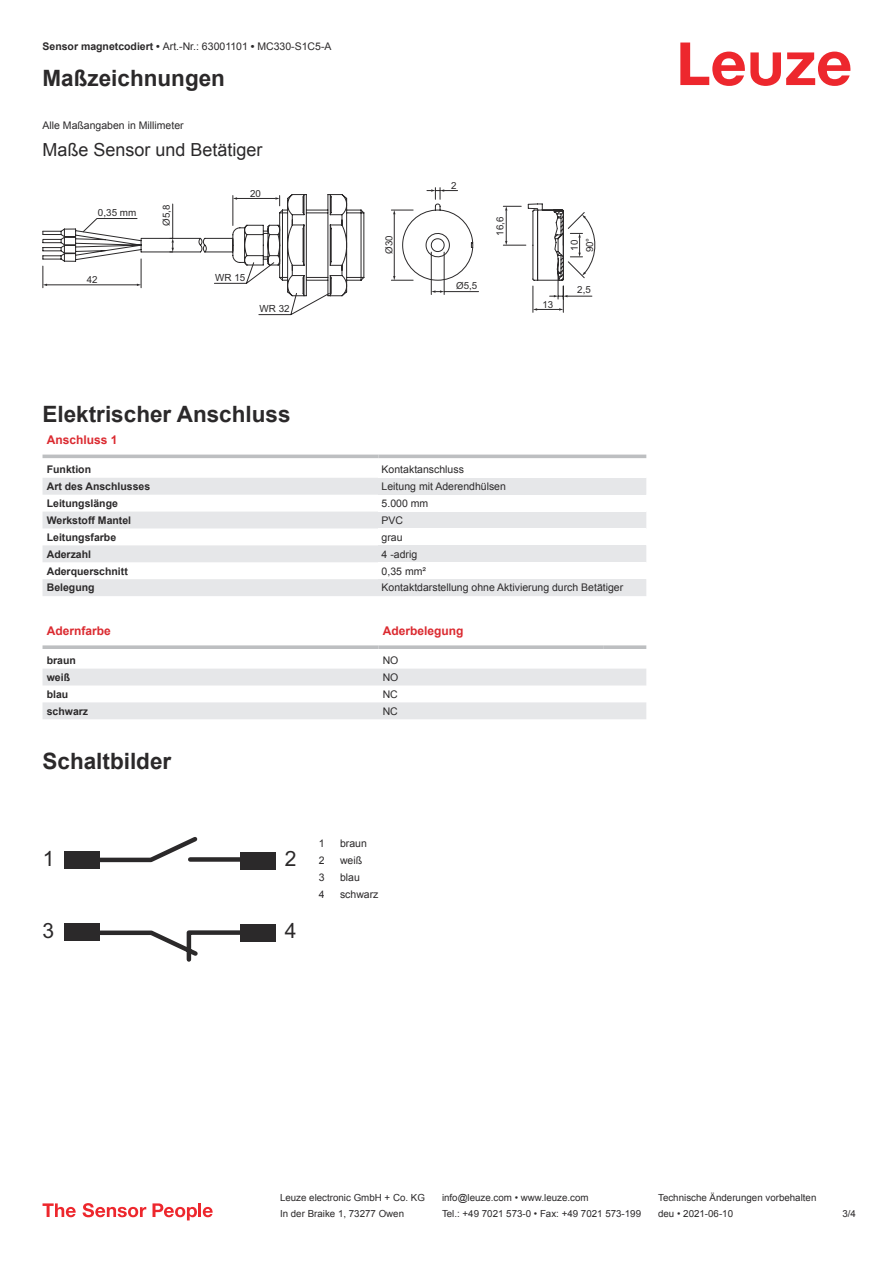
<style>
.page{position:relative;width:893px;height:1263px;background:#fff}
.page>*{position:absolute;margin:0;border:0;box-sizing:border-box;transform-origin:0 0}
.t1{font:700 22.5px "Arial";color:#2b292a}
.t2{font:21px "Arial";color:#2b292a}
.t3{font:18px "Arial";color:#2b292a}
.t4{font:700 12px "Arial";color:#db2a30}
.t5{font:10.5px "Arial";color:#2b292a}
.t6{font:700 10.5px "Arial";color:#2b292a}
.t7{font:9.9px "Arial";color:#2b292a}
.t8{font:9.75px/15.3px "Arial";color:#2b292a}
.s1{font-weight:700}
</style>
<div class="page">
<svg style="left:680px;top:43px;width:170px;height:43px"></svg>
<svg style="left:43px;top:454px;width:603px;height:1px"></svg>
<svg style="left:43px;top:478px;width:335px;height:118px;fill:#e6e7e9"></svg>
<hr style="left:43px;top:455px;width:335px;height:3px;background:#bdbfc1">
<hr style="left:378px;top:455px;width:268px;height:3px;background:#bdbfc1">
<div style="left:378px;top:478px;width:268px;height:17px;background:#e6e7e9"></div>
<div style="left:378px;top:512px;width:268px;height:16px;background:#e6e7e9"></div>
<div style="left:378px;top:545px;width:268px;height:17px;background:#e6e7e9"></div>
<div style="left:378px;top:579px;width:268px;height:17px;background:#e6e7e9"></div>
<svg style="left:43px;top:669px;width:603px;height:50px"></svg>
<svg style="left:43px;top:645px;width:335px;height:4px"></svg>
<svg style="left:378px;top:645px;width:226px;height:4px"></svg>
<svg style="left:604px;top:645px;width:42px;height:4px"></svg>
<svg style="left:43px;top:1203px;width:33px;height:14px"></svg>
<svg style="left:83px;top:1203px;width:63px;height:14px"></svg>
<svg style="left:153px;top:1203px;width:44px;height:17px"></svg>
<hr style="left:198px;top:1203px;width:3px;height:14px;background:#ed272d">
<svg style="left:203px;top:1207px;width:10px;height:10px"></svg>
<svg style="left:43px;top:187px;width:553px;height:128px"></svg>
<svg style="left:233px;top:197px;width:4px;height:3px"></svg>
<svg style="left:275px;top:197px;width:5px;height:3px"></svg>
<svg style="left:172px;top:238px;width:2px;height:14px"></svg>
<svg style="left:431px;top:189px;width:13px;height:3px"></svg>
<svg style="left:554px;top:295px;width:13px;height:2px"></svg>
<svg style="left:582px;top:215px;width:4px;height:3px"></svg>
<svg style="left:582px;top:272px;width:4px;height:4px"></svg>
<svg style="left:559px;top:308px;width:4px;height:3px"></svg>
<svg style="left:533px;top:308px;width:4px;height:3px"></svg>
<svg style="left:578px;top:233px;width:3px;height:5px"></svg>
<svg style="left:578px;top:253px;width:3px;height:4px"></svg>
<svg style="left:431px;top:290px;width:13px;height:3px"></svg>
<div style="left:64px;top:851px;width:36px;height:18px;background:#2b292a"></div>
<div style="left:64px;top:924px;width:36px;height:17px;background:#2b292a"></div>
<svg style="left:95px;top:837px;width:151px;height:125px"></svg>
<div style="left:240px;top:852px;width:35px;height:17px;background:#2b292a"></div>
<div style="left:240px;top:924px;width:36px;height:18px;background:#2b292a"></div>
<p class="t5" style="left:43px;top:43px;width:290px"><span class="s1">Sensor magnetcodiert •</span> Art.-Nr.: 63001101 <span class="s1">•</span> MC330-S1C5-A</p>
<h1 class="t1" style="left:43px;top:70px;width:184px">Maßzeichnungen</h1>
<p class="t5" style="left:43px;top:121px;width:143px">Alle Maßangaben in Millimeter</p>
<h3 class="t3" style="left:43px;top:142px;width:222px">Maße Sensor und Betätiger</h3>
<p class="t7" style="left:98px;top:209px;width:40px">0,35 mm</p>
<p class="t8" style="left:87px;top:273px;width:12px">42</p>
<p class="t8" style="left:159px;top:226px;width:23px;rotate:-90deg">Ø5,8</p>
<p class="t8" style="left:250px;top:186px;width:12px">20</p>
<p class="t7" style="left:215px;top:274px;width:32px">WR 15</p>
<p class="t7" style="left:260px;top:305px;width:32px">WR 32</p>
<p class="t8" style="left:382px;top:254px;width:20px;rotate:-90deg">Ø30</p>
<p class="t8" style="left:451px;top:178px;width:7px">2</p>
<p class="t8" style="left:456px;top:278px;width:23px">Ø5,5</p>
<p class="t8" style="left:493px;top:236px;width:20px;rotate:-90deg">16,6</p>
<p class="t8" style="left:542px;top:297px;width:12px">13</p>
<p class="t8" style="left:567px;top:252px;width:16px;rotate:-90deg">10<br>90°</p>
<p class="t8" style="left:577px;top:283px;width:15px">2,5</p>
<h1 class="t1" style="left:43px;top:405px;width:250px">Elektrischer Anschluss</h1>
<p class="t4" style="left:47px;top:435px;width:72px">Anschluss 1</p>
<p class="t6" style="left:47px;top:465px;width:46px">Funktion</p>
<p class="t5" style="left:382px;top:465px;width:84px">Kontaktanschluss</p>
<p class="t6" style="left:47px;top:482px;width:105px">Art des Anschlusses</p>
<p class="t5" style="left:382px;top:482px;width:126px">Leitung mit Aderendhülsen</p>
<p class="t6" style="left:47px;top:499px;width:73px">Leitungslänge</p>
<p class="t5" style="left:382px;top:499px;width:48px">5.000 mm</p>
<p class="t6" style="left:47px;top:516px;width:86px">Werkstoff Mantel</p>
<p class="t5" style="left:382px;top:516px;width:23px">PVC</p>
<p class="t6" style="left:47px;top:533px;width:71px">Leitungsfarbe</p>
<p class="t5" style="left:382px;top:533px;width:23px">grau</p>
<p class="t6" style="left:47px;top:550px;width:46px">Aderzahl</p>
<p class="t5" style="left:382px;top:550px;width:37px">4 -adrig</p>
<p class="t6" style="left:47px;top:567px;width:83px">Aderquerschnitt</p>
<p class="t5" style="left:382px;top:567px;width:46px">0,35 mm²</p>
<p class="t6" style="left:47px;top:584px;width:49px">Belegung</p>
<p class="t5" style="left:382px;top:584px;width:243px">Kontaktdarstellung ohne Aktivierung durch Betätiger</p>
<p class="t4" style="left:47px;top:626px;width:66px">Adernfarbe</p>
<p class="t4" style="left:383px;top:626px;width:82px">Aderbelegung</p>
<p class="t6" style="left:47px;top:656px;width:31px">braun</p>
<p class="t5" style="left:383px;top:656px;width:17px">NO</p>
<p class="t6" style="left:47px;top:673px;width:25px">weiß</p>
<p class="t5" style="left:383px;top:673px;width:17px">NO</p>
<p class="t6" style="left:47px;top:690px;width:23px">blau</p>
<p class="t5" style="left:383px;top:690px;width:17px">NC</p>
<p class="t6" style="left:47px;top:707px;width:43px">schwarz</p>
<p class="t5" style="left:383px;top:707px;width:17px">NC</p>
<h1 class="t1" style="left:43px;top:753px;width:130px">Schaltbilder</h1>
<h2 class="t2" style="left:43px;top:850px;width:13px">1</h2>
<h2 class="t2" style="left:43px;top:922px;width:13px">3</h2>
<h2 class="t2" style="left:285px;top:850px;width:13px">2</h2>
<h2 class="t2" style="left:285px;top:922px;width:13px">4</h2>
<p class="t5" style="left:319px;top:839px;width:7px">1</p>
<p class="t5" style="left:340px;top:839px;width:28px">braun</p>
<p class="t5" style="left:319px;top:856px;width:7px">2</p>
<p class="t5" style="left:340px;top:856px;width:24px">weiß</p>
<p class="t5" style="left:319px;top:873px;width:7px">3</p>
<p class="t5" style="left:340px;top:873px;width:21px">blau</p>
<p class="t5" style="left:319px;top:890px;width:7px">4</p>
<p class="t5" style="left:340px;top:890px;width:40px">schwarz</p>
<p class="t8" style="left:280px;top:1191px;width:146px">Leuze electronic GmbH + Co. KG</p>
<p class="t8" style="left:442px;top:1191px;width:148px">info@leuze.com • www.leuze.com</p>
<p class="t8" style="left:658px;top:1191px;width:160px">Technische Änderungen vorbehalten</p>
<p class="t8" style="left:280px;top:1207px;width:126px">In der Braike 1, 73277 Owen</p>
<p class="t8" style="left:442px;top:1207px;width:201px">Tel.: +49 7021 573-0 • Fax: +49 7021 573-199</p>
<p class="t8" style="left:658px;top:1207px;width:76px">deu • 2021-06-10</p>
<p class="t8" style="left:842px;top:1207px;width:15px">3 /4</p>
</div>
